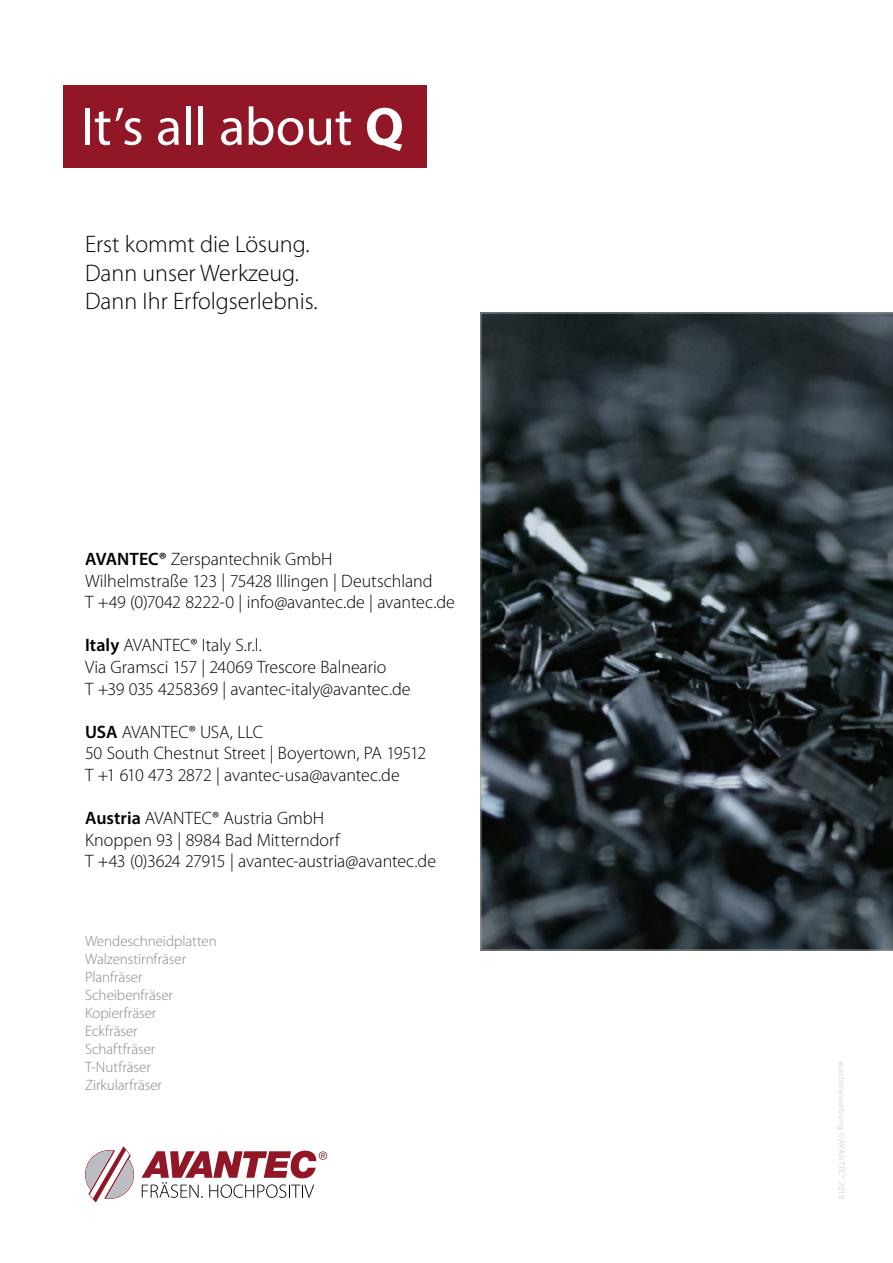
<style>
.page{position:relative;width:893px;height:1263px;background:#fff}
.page>*{position:absolute;margin:0;border:0;box-sizing:border-box;transform-origin:0 0}
.t1{font:54px "Myriad Pro";letter-spacing:-.005em;color:#fff}
.t2{font:300 24px/28.8px "Myriad Pro";color:#000}
.t3{font:300 18px/21.6px "Myriad Pro";letter-spacing:-.005em;color:#000}
.t4{font:300 15px/18px "Myriad Pro";letter-spacing:-.005em;color:#878787}
.t5{font:9px "Myriad Pro";letter-spacing:.015em;color:#dadada}
.s1{font-weight:700}
.s2{font-weight:600}
</style>
<div class="page">
<div style="left:63px;top:85px;width:364px;height:83px;background:#911727"></div>
<svg style="left:85px;top:1146px;width:49px;height:56px"></svg>
<svg style="left:141px;top:1151px;width:186px;height:47px"></svg>
<svg style="left:480px;top:313px;width:413px;height:637px;background:#2c353a"></svg>
<h1 class="t1" style="left:81px;top:93px;width:324px">It’s all about <span class="s1">Q</span></h1>
<h2 class="t2" style="left:85px;top:230px;width:234px">Erst kommt die Lösung.<br>Dann unser Werkzeug.<br>Dann Ihr Erfolgserlebnis.</h2>
<p class="t3" style="left:85px;top:548px;width:371px"><span class="s2">AVANTEC®</span> Zerspantechnik GmbH<br>Wilhelmstraße 123 | 75428 Illingen | Deutschland<br>T +49 (0)7042 8222-0 | info@avantec.de | avantec.de</p>
<p class="t3" style="left:85px;top:635px;width:327px"><span class="s2">Italy</span> AVANTEC® Italy S.r.l.<br>Via Gramsci 157 | 24069 Trescore Balneario<br>T +39 035 4258369 | avantec-italy@avantec.de</p>
<p class="t3" style="left:85px;top:721px;width:343px"><span class="s2">USA</span> AVANTEC® USA, LLC<br>50 South Chestnut Street | Boyertown, PA 19512<br>T +1 610 473 2872 | avantec-usa@avantec.de</p>
<p class="t3" style="left:85px;top:808px;width:353px"><span class="s2">Austria</span> AVANTEC® Austria GmbH<br>Knoppen 93 | 8984 Bad Mitterndorf<br>T +43 (0)3624 27915 | avantec-austria@avantec.de</p>
<p class="t4" style="left:85px;top:932px;width:133px">Wendeschneidplatten<br>Walzenstirnfräser<br>Planfräser<br>Scheibenfräser<br>Kopierfräser<br>Eckfräser<br>Schaftfräser<br>T-Nutfräser<br>Zirkularfräser</p>
<p class="t5" style="left:847px;top:1061px;width:140px;rotate:90deg">wustrowwerbung ©AVANTEC® 2018</p>
</div>
